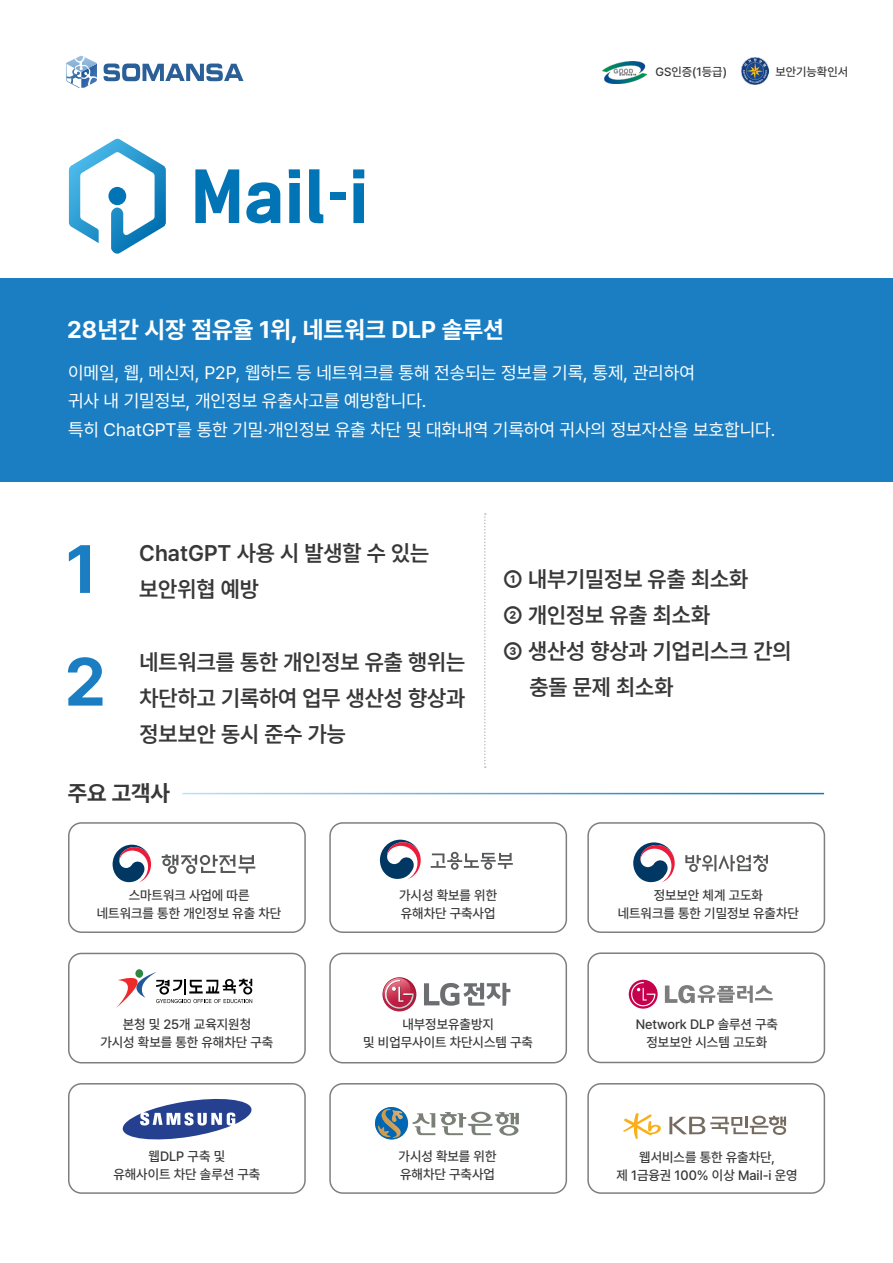
<style>
.page{position:relative;width:893px;height:1263px;background:#fff}
.page>*{position:absolute;margin:0;border:0;box-sizing:border-box;transform-origin:0 0}
.t1{font:700 67.5px "Pretendard";color:#1b7ec2}
.t2{font:700 24px "Pretendard";color:#fff}
.t3{font:600 22.5px/36px "Pretendard";color:#383839}
.t4{font:22.5px "Pretendard Variable";color:#383839}
.t5{font:700 22.5px "Pretendard";color:#383839}
.t6{font:18px/28.5px "Pretendard";color:#fff}
.t7{font:500 13.5px/18px "Pretendard";color:#383839;text-align:center}
.t8{font:500 12px "Pretendard";color:#383839}
</style>
<div class="page">
<div style="left:0;top:278px;width:893px;height:203px;background:#1b7ec2"></div>
<svg style="left:104px;top:64px;width:139px;height:17px"></svg>
<svg style="left:66px;top:56px;width:31px;height:32px"></svg>
<img style="left:602px;top:61px;width:44px;height:23px">
<img style="left:741px;top:58px;width:27px;height:27px">
<svg style="left:195px;top:169px;width:44px;height:54px"></svg>
<svg style="left:246px;top:182px;width:34px;height:41px"></svg>
<svg style="left:289px;top:169px;width:11px;height:54px"></svg>
<svg style="left:309px;top:169px;width:14px;height:55px"></svg>
<svg style="left:69px;top:139px;width:97px;height:115px"></svg>
<div style="left:108px;top:187px;width:18px;height:18px;background:#0074b4;border-radius:50%"></div>
<div style="left:331px;top:192px;width:15px;height:8px;background:#0074b4"></div>
<svg style="left:353px;top:169px;width:11px;height:54px"></svg>
<svg style="left:484px;top:513px;width:2px;height:255px"></svg>
<div style="left:329px;top:1083px;width:238px;height:111px;border:2px solid #7c7f82;border-radius:13px"></div>
<div style="left:587px;top:952px;width:238px;height:111px;border:2px solid #7c7f82;border-radius:13px"></div>
<div style="left:68px;top:822px;width:238px;height:111px;border:2px solid #7c7f82;border-radius:13px"></div>
<div style="left:329px;top:953px;width:238px;height:110px;border:2px solid #7c7f82;border-radius:13px"></div>
<div style="left:329px;top:822px;width:238px;height:111px;border:2px solid #7c7f82;border-radius:13px"></div>
<div style="left:68px;top:1083px;width:238px;height:111px;border:2px solid #7c7f82;border-radius:13px"></div>
<svg style="left:391px;top:977px;width:25px;height:34px"></svg>
<svg style="left:382px;top:978px;width:32px;height:31px"></svg>
<svg style="left:424px;top:983px;width:86px;height:23px"></svg>
<svg style="left:122px;top:1098px;width:130px;height:42px"></svg>
<svg style="left:111px;top:843px;width:41px;height:42px"></svg>
<svg style="left:113px;top:845px;width:38px;height:38px"></svg>
<svg style="left:162px;top:854px;width:93px;height:20px"></svg>
<svg style="left:629px;top:980px;width:29px;height:29px"></svg>
<svg style="left:631px;top:982px;width:24px;height:24px"></svg>
<svg style="left:665px;top:985px;width:108px;height:18px"></svg>
<div style="left:68px;top:953px;width:238px;height:110px;border:2px solid #7c7f82;border-radius:13px"></div>
<svg style="left:116px;top:969px;width:136px;height:39px"></svg>
<div style="left:587px;top:822px;width:238px;height:111px;border:2px solid #7c7f82;border-radius:13px"></div>
<svg style="left:431px;top:852px;width:82px;height:18px"></svg>
<svg style="left:380px;top:840px;width:41px;height:39px"></svg>
<div style="left:587px;top:1083px;width:238px;height:111px;border:2px solid #7c7f82;border-radius:13px"></div>
<svg style="left:375px;top:1107px;width:144px;height:33px"></svg>
<svg style="left:685px;top:855px;width:83px;height:17px"></svg>
<svg style="left:633px;top:842px;width:42px;height:41px"></svg>
<svg style="left:623px;top:1113px;width:38px;height:26px"></svg>
<svg style="left:669px;top:1116px;width:117px;height:19px"></svg>
<p class="t2" style="left:67px;top:312px;width:438px">28년간 시장 점유율 1위, 네트워크 DLP 솔루션</p>
<p class="t8" style="left:656px;top:63px;width:73px">GS인증(1등급)</p>
<p class="t8" style="left:775px;top:63px;width:74px">보안기능확인서</p>
<p class="t6" style="left:68px;top:357px;width:628px">이메일, 웹, 메신저, P2P, 웹하드 등 네트워크를 통해 전송되는 정보를 기록, 통제, 관리하여 귀사 내 기밀정보, 개인정보 유출사고를 예방합니다.</p>
<p class="t6" style="left:68px;top:414px;width:709px">특히 ChatGPT를 통한 기밀·개인정보 유출 차단 및 대화내역 기록하여 귀사의 정보자산을 보호합니다.</p>
<p class="t1" style="left:66px;top:520px;width:33px">1</p>
<p class="t1" style="left:65px;top:633px;width:43px">2</p>
<p class="t3" style="left:139px;top:534px;width:291px">ChatGPT 사용 시 발생할 수 있는</p>
<p class="t3" style="left:139px;top:570px;width:121px">보안위협 예방</p>
<p class="t3" style="left:140px;top:643px;width:327px">네트워크를 통한 개인정보 유출 행위는 차단하고 기록하여 업무 생산성 향상과</p>
<p class="t3" style="left:140px;top:715px;width:208px">정보보안 동시 준수 가능</p>
<p class="t5" style="left:68px;top:776px;width:104px">주요 고객사</p>
<p class="t4" style="left:503px;top:563px;width:246px">① 내부기밀정보 유출 최소화</p>
<p class="t4" style="left:503px;top:599px;width:208px">② 개인정보 유출 최소화</p>
<p class="t4" style="left:503px;top:635px;width:290px">③ 생산성 향상과 기업리스크 간의</p>
<p class="t4" style="left:529px;top:671px;width:145px">충돌 문제 최소화</p>
<p class="t7" style="left:129px;top:885px;width:122px">스마트워크 사업에 따른</p>
<p class="t7" style="left:97px;top:903px;width:186px">네트워크를 통한 개인정보 유출 차단</p>
<p class="t7" style="left:100px;top:1015px;width:174px">본청 및 25개 교육지원청<br>가시성 확보를 통한 유해차단 구축</p>
<p class="t7" style="left:399px;top:885px;width:99px;text-align:left">가시성 확보를 위한 유해차단 구축사업</p>
<p class="t7" style="left:654px;top:885px;width:111px">정보보안 체계 고도화</p>
<p class="t7" style="left:618px;top:903px;width:183px">네트워크를 통한 기밀정보 유출차단</p>
<p class="t7" style="left:402px;top:1015px;width:93px">내부정보유출방지</p>
<p class="t7" style="left:363px;top:1033px;width:171px">및 비업무사이트 차단시스템 구축</p>
<p class="t7" style="left:636px;top:1015px;width:144px">Network DLP 솔루션 구축</p>
<p class="t7" style="left:646px;top:1033px;width:122px">정보보안 시스템 고도화</p>
<p class="t7" style="left:113px;top:1147px;width:148px">웹DLP 구축 및<br>유해사이트 차단 솔루션 구축</p>
<p class="t7" style="left:399px;top:1147px;width:99px;text-align:left">가시성 확보를 위한 유해차단 구축사업</p>
<p class="t7" style="left:639px;top:1148px;width:137px">웹서비스를 통한 유출차단,</p>
<p class="t7" style="left:616px;top:1166px;width:183px">제 1금융권 100% 이상 Mail-i 운영</p>
</div>
